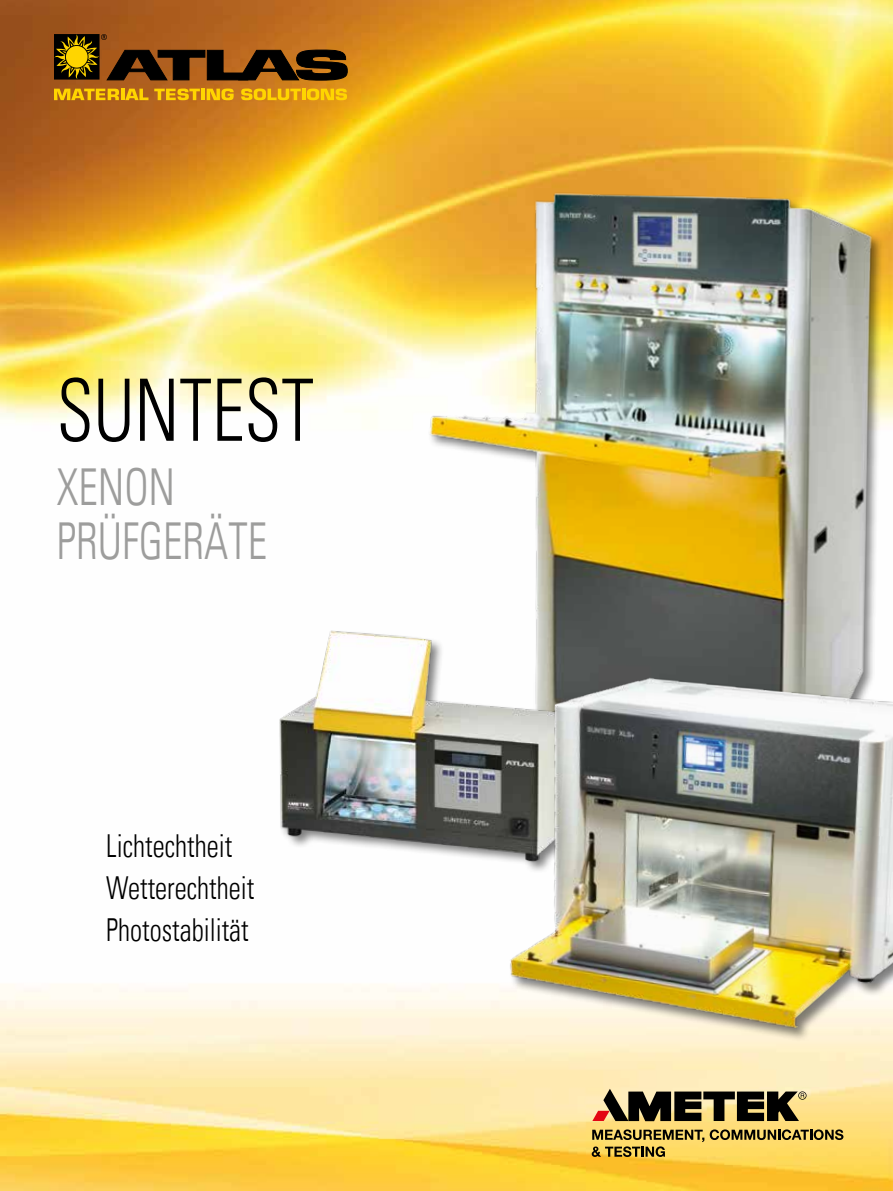
<style>
.page{position:relative;width:893px;height:1191px;background:#fff}
.page>*{position:absolute;margin:0;border:0;box-sizing:border-box;transform-origin:0 0}
.t1{font:300 condensed 85.95px "Univers LT";color:#000;scale:.85 1}
.t2{font:300 condensed 50.85px/54px "Univers LT";color:#9d9d9c;scale:.85 1}
.t3{font:300 condensed 31.65px/42px "Univers LT";color:#000;scale:.85 1}
</style>
<div class="page">
<img style="left:0;top:0;width:893px;height:1191px">
<img style="left:370px;top:56px;width:523px;height:594px">
<img style="left:184px;top:612px;width:429px;height:286px">
<img style="left:495px;top:650px;width:398px;height:390px">
<svg style="left:54px;top:89px;width:94px;height:11px"></svg>
<svg style="left:154px;top:89px;width:46px;height:11px"></svg>
<hr style="left:201px;top:89px;width:4px;height:11px;background:#ffd500">
<svg style="left:207px;top:89px;width:27px;height:11px"></svg>
<svg style="left:241px;top:89px;width:106px;height:11px"></svg>
<svg style="left:54px;top:34px;width:294px;height:47px;background:#6a3f0f"></svg>
<svg style="left:710px;top:1129px;width:133px;height:11px"></svg>
<svg style="left:592px;top:1129px;width:112px;height:28px;background:#b09748"></svg>
<svg style="left:592px;top:1088px;width:214px;height:33px;background:#6c6046"></svg>
<h1 class="t1" style="left:57px;top:359px;width:304px">SUNTEST</h1>
<h2 class="t2" style="left:57px;top:460px;width:249px">XENON<br>PRÜFGERÄTE</h2>
<p class="t3" style="left:106px;top:825px;width:176px">Lichtechtheit<br>Wetterechtheit<br>Photostabilität</p>
</div>
